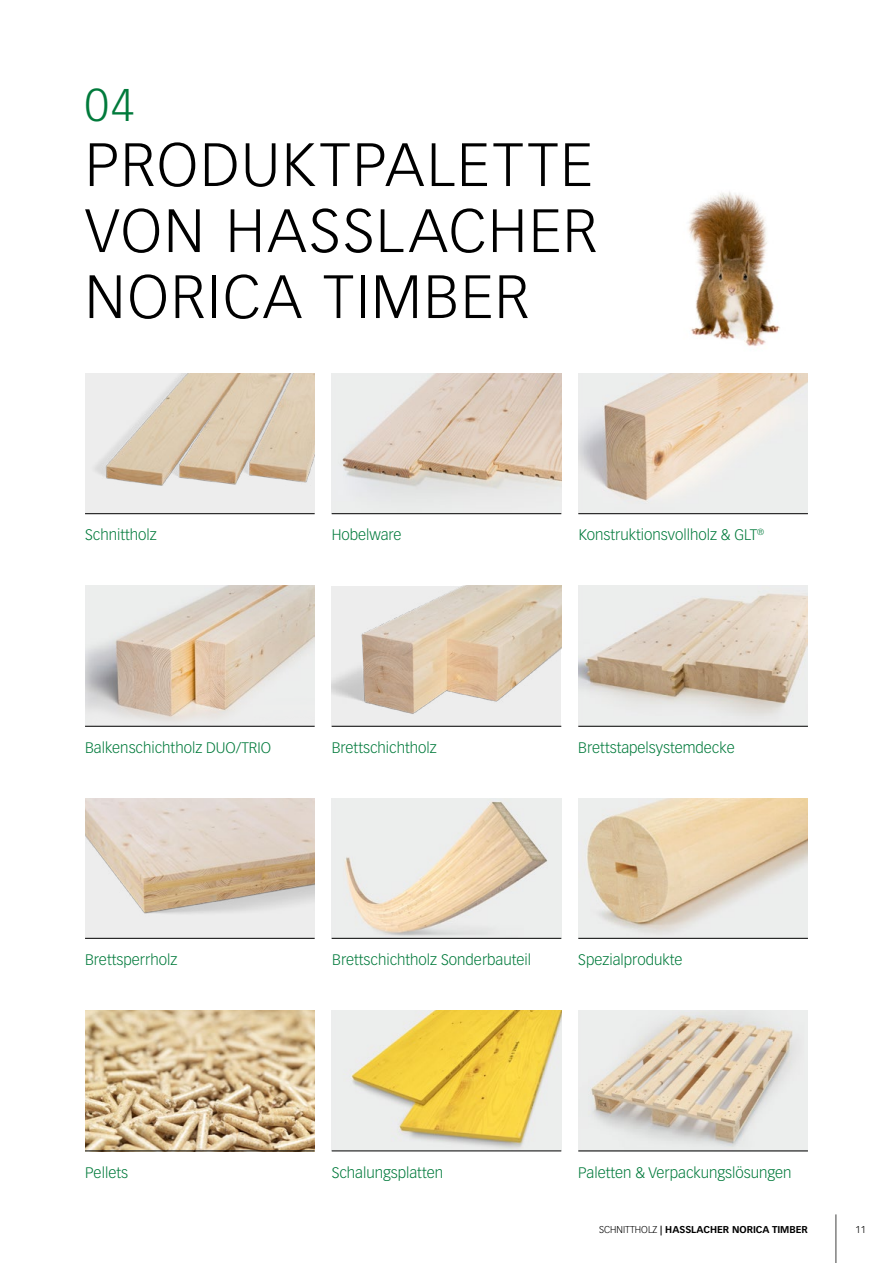
<style>
.page{position:relative;width:893px;height:1263px;background:#fff}
.page>*{position:absolute;margin:0;border:0;box-sizing:border-box;transform-origin:0 0}
.t1{font:300 60px/66px "Vectora LT Pro";letter-spacing:.035em;color:#000;text-align:justify}
.t2{font:300 45px "Vectora LT Pro";color:#007a3b}
.t3{font:300 15px "Vectora LT Pro";color:#007a3b}
.t4{font:700 9.75px "Vectora LT Pro";color:#000}
.t5{font:300 9.75px "Vectora LT Pro";color:#000}
.s1{font-weight:300}
</style>
<div class="page">
<img style="left:688px;top:191px;width:92px;height:155px">
<img style="left:332px;top:586px;width:229px;height:140px">
<img style="left:332px;top:373px;width:229px;height:140px">
<div style="left:85px;top:798px;width:230px;height:140px;background:#ededed"></div>
<img style="left:85px;top:798px;width:230px;height:116px">
<img style="left:85px;top:1011px;width:230px;height:140px">
<img style="left:578px;top:586px;width:230px;height:140px">
<div style="left:85px;top:373px;width:230px;height:141px;background:#ededed"></div>
<img style="left:95px;top:373px;width:220px;height:113px">
<img style="left:332px;top:798px;width:229px;height:140px">
<img style="left:332px;top:1011px;width:229px;height:140px">
<img style="left:578px;top:373px;width:230px;height:140px">
<img style="left:578px;top:798px;width:230px;height:140px">
<img style="left:85px;top:586px;width:230px;height:140px">
<img style="left:578px;top:1011px;width:230px;height:140px">
<hr style="left:85px;top:513px;width:230px;height:1px;background:#000">
<hr style="left:332px;top:513px;width:229px;height:1px;background:#000">
<hr style="left:578px;top:513px;width:230px;height:1px;background:#000">
<hr style="left:85px;top:726px;width:230px;height:1px;background:#000">
<hr style="left:332px;top:726px;width:229px;height:1px;background:#000">
<hr style="left:578px;top:726px;width:230px;height:1px;background:#000">
<hr style="left:85px;top:938px;width:230px;height:1px;background:#000">
<hr style="left:332px;top:938px;width:229px;height:1px;background:#000">
<hr style="left:578px;top:938px;width:230px;height:1px;background:#000">
<hr style="left:85px;top:1151px;width:230px;height:1px;background:#000">
<hr style="left:332px;top:1151px;width:229px;height:1px;background:#000">
<hr style="left:578px;top:1151px;width:230px;height:1px;background:#000">
<hr style="left:835px;top:1214px;width:1px;height:49px;background:#565655">
<h2 class="t2" style="left:85px;top:78px;width:51px">04</h2>
<h1 class="t1" style="left:85px;top:132px;width:514px">PRODUKTPALETTE VON HASSLACHER NORICA TIMBER</h1>
<p class="t3" style="left:85px;top:526px;width:73px">Schnittholz</p>
<p class="t3" style="left:332px;top:525px;width:72px">Hobelware</p>
<p class="t3" style="left:579px;top:526px;width:187px">Konstruktionsvollholz &amp; GLT<sup>®</sup></p>
<p class="t3" style="left:85px;top:738px;width:188px">Balkenschichtholz DUO/TRIO</p>
<p class="t3" style="left:332px;top:738px;width:107px">Brettschichtholz</p>
<p class="t3" style="left:578px;top:738px;width:158px">Brettstapelsystemdecke</p>
<p class="t3" style="left:85px;top:951px;width:94px">Brettsperrholz</p>
<p class="t3" style="left:332px;top:950px;width:200px">Brettschichtholz Sonderbauteil</p>
<p class="t3" style="left:578px;top:950px;width:106px">Spezialprodukte</p>
<p class="t3" style="left:85px;top:1163px;width:45px">Pellets</p>
<p class="t3" style="left:332px;top:1163px;width:113px">Schalungsplatten</p>
<p class="t3" style="left:578px;top:1163px;width:215px">Paletten &amp; Verpackungslösungen</p>
<p class="t4" style="left:599px;top:1224px;width:210px"><span class="s1">SCHNITTHOLZ</span> | HASSLACHER NORICA TIMBER</p>
<p class="t5" style="left:856px;top:1224px;width:12px">11</p>
</div>
